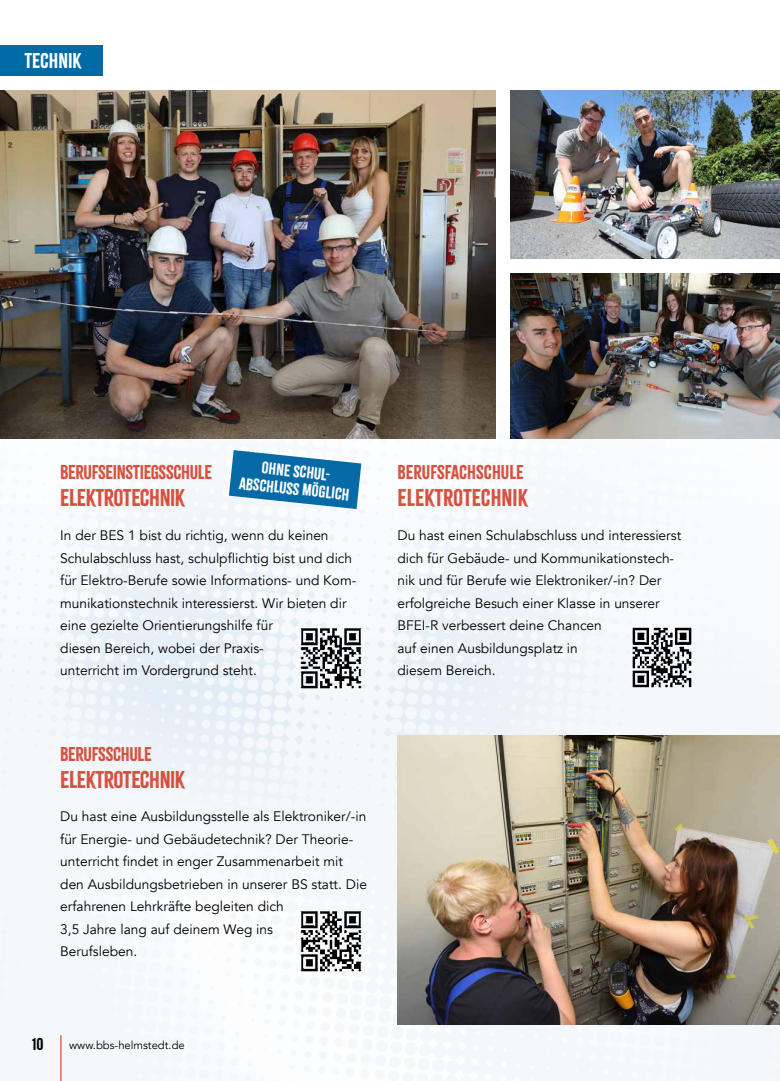
<style>
.page{position:relative;width:780px;height:1081px;background:#fff}
.page>*{position:absolute;margin:0;border:0;box-sizing:border-box;transform-origin:0 0}
.t1{font:21.25px "Citrus Gothic";letter-spacing:-.02em;color:#d64f3c}
.t2{font:21.25px "Citrus Gothic";color:#d64f3c}
.t3{font:18.75px "Citrus Gothic";color:#fff}
.t4{font:17.5px "Citrus Gothic";letter-spacing:-.02em;color:#d64f3c}
.t5{font:17.5px "Citrus Gothic";color:#d64f3c}
.t6{font:15px "Citrus Gothic";color:#000}
.t7{font:14.75px/17.8px "Citrus Gothic";color:#fff;text-align:center}
.t8{font:13.75px/22.5px "Avenir";color:#000}
.t9{font:11.25px "Avenir";color:#000}
</style>
<div class="page">
<img style="left:0;top:293px;width:780px;height:788px">
<hr style="left:60px;top:1035px;width:1px;height:46px;background:#d64f3c">
<img style="left:397px;top:735px;width:383px;height:289px">
<img style="left:0;top:90px;width:495px;height:349px">
<img style="left:510px;top:90px;width:269px;height:169px">
<img style="left:510px;top:274px;width:270px;height:165px">
<div style="left:0;top:45px;width:103px;height:30px;background:#006aa6"></div>
<img style="left:623px;top:619px;width:77px;height:77px">
<img style="left:292px;top:619px;width:78px;height:79px">
<img style="left:292px;top:902px;width:78px;height:78px">
<svg style="left:229px;top:450px;width:132px;height:59px"></svg>
<h2 class="t3" style="left:25px;top:49px;width:59px">TECHNIK</h2>
<p class="t4" style="left:60px;top:461px;width:153px">BERUFSEINSTIEGSSCHULE</p>
<h1 class="t1" style="left:60px;top:484px;width:126px">ELEKTROTECHNIK</h1>
<p class="t7" style="left:242px;top:457px;width:112px;rotate:6deg">OHNE SCHUL-<br>ABSCHLUSS MÖGLICH</p>
<p class="t8" style="left:60px;top:524px;width:297px">In der BES 1 bist du richtig, wenn du keinen Schulabschluss hast, schulpflichtig bist und dich für Elektro-Berufe sowie Informations- und Kom&shy;munikationstechnik interessierst. Wir bieten dir eine gezielte Orientierungshilfe für<br>diesen Bereich, wobei der Praxis-<br>unterricht im Vordergrund steht.</p>
<p class="t4" style="left:60px;top:743px;width:93px">BERUFSSCHULE</p>
<h1 class="t1" style="left:60px;top:766px;width:126px">ELEKTROTECHNIK</h1>
<p class="t8" style="left:60px;top:805px;width:308px">Du hast eine Ausbildungsstelle als Elektroniker/-in für Energie- und Gebäudetechnik? Der Theorie&shy;unterricht findet in enger Zusammenarbeit mit den Ausbildungsbetrieben in unserer BS statt. Die erfahrenen Lehrkräfte begleiten dich<br>3,5 Jahre lang auf deinem Weg ins<br>Berufsleben.</p>
<p class="t5" style="left:397px;top:461px;width:128px">BERUFSFACHSCHULE</p>
<h1 class="t2" style="left:397px;top:484px;width:132px">ELEKTROTECHNIK</h1>
<p class="t8" style="left:397px;top:524px;width:285px">Du hast einen Schulabschluss und interessierst dich für Gebäude- und Kommunikationstech&shy;nik und für Berufe wie Elektroniker/-in? Der erfolgreiche Besuch einer Klasse in unserer BFEI-R verbessert deine Chancen<br>auf einen Ausbildungsplatz in<br>diesem Bereich.</p>
<p class="t6" style="left:32px;top:1034px;width:13px">10</p>
<p class="t9" style="left:69px;top:1038px;width:117px">www.bbs-helmstedt.de</p>
</div>
